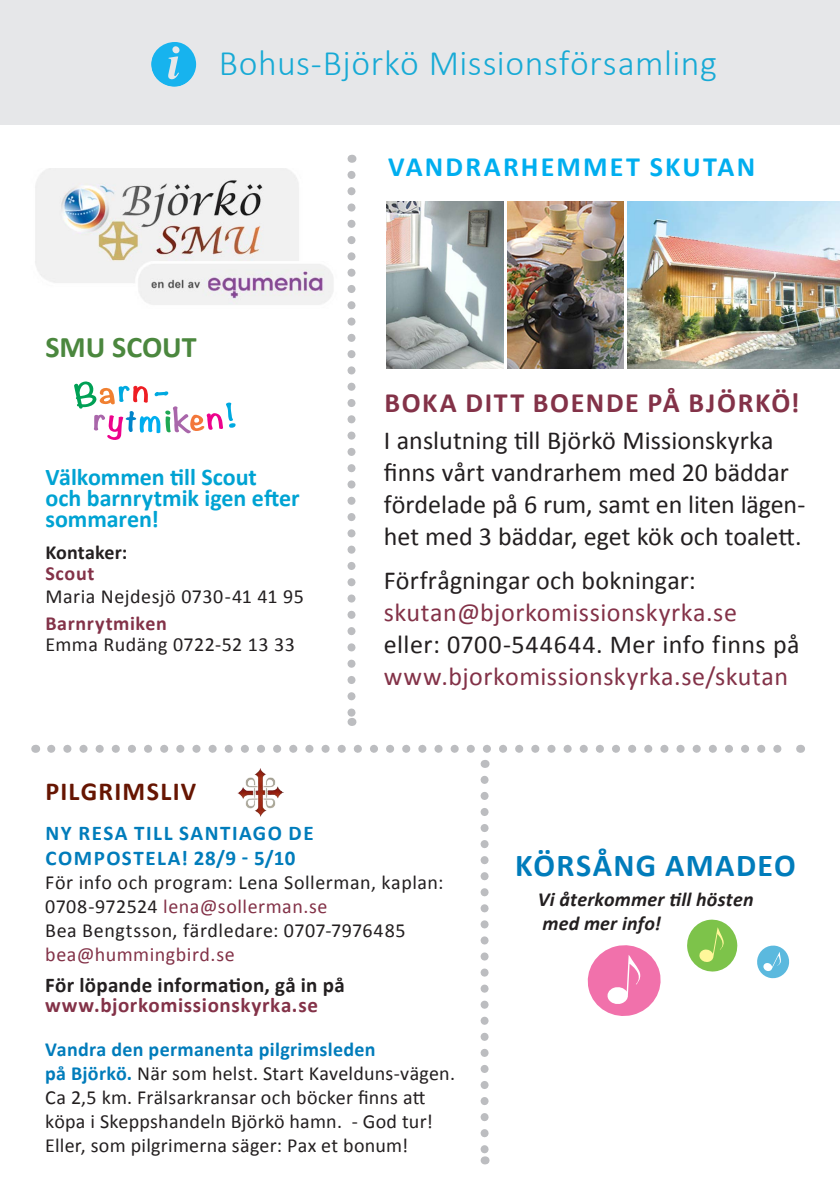
<style>
.page{position:relative;width:840px;height:1191px;background:#fff}
.page>*{position:absolute;margin:0;border:0;box-sizing:border-box;transform-origin:0 0}
.t1{font:300 36px "Calibri";letter-spacing:.015em;color:#00a3d3}
.t2{font:700 32px "Calibri";letter-spacing:.04em;color:#007cbb}
.t3{font:700 30px "Calibri";color:#4b873e}
.t4{font:700 28px "Calibri";letter-spacing:.06em;color:#833248}
.t5{font:700 28px "Calibri";letter-spacing:.08em;color:#00aeef}
.t6{font:26px/32px "Calibri";color:#231f20}
.t7{font:26px "Calibri";letter-spacing:.02em;color:#833248}
.t8{font:700 26px "Calibri";letter-spacing:.05em;color:#661502}
.t9{font:700 24px/21px "Calibri";color:#00a3d3}
.t10{font:700 21px/25.2px "Calibri";letter-spacing:.07em;color:#007cbb}
.t11{font:700 21px "Calibri";letter-spacing:.015em;color:#231f20}
.t12{font:700 21px "Calibri";letter-spacing:.03em;color:#833248}
.t13{font:20px/24px "Calibri";letter-spacing:.02em;color:#231f20}
.t14{font:italic 700 20px/24px "Calibri";letter-spacing:.01em;color:#231f20}
.t15{font:20px "Calibri";letter-spacing:.025em;color:#833248}
.t16{font:700 20px "Calibri";letter-spacing:.03em;color:#833248}
.t17{font:700 20px "Calibri";letter-spacing:.005em;color:#231f20}
.s1{color:#833248}
.s2{font-weight:700;color:#007cbb}
</style>
<div class="page">
<div style="left:0;top:0;width:839px;height:125px;background:#e6e7e9"></div>
<svg style="left:687px;top:919px;width:51px;height:53px"></svg>
<svg style="left:587px;top:945px;width:74px;height:71px"></svg>
<svg style="left:757px;top:945px;width:33px;height:34px"></svg>
<img style="left:627px;top:201px;width:212px;height:168px">
<img style="left:507px;top:201px;width:116px;height:168px">
<img style="left:386px;top:201px;width:117px;height:168px">
<img style="left:35px;top:169px;width:298px;height:136px">
<svg style="left:74px;top:381px;width:161px;height:59px"></svg>
<svg style="left:347px;top:175px;width:8px;height:551px"></svg>
<svg style="left:480px;top:779px;width:8px;height:385px"></svg>
<svg style="left:51px;top:745px;width:731px;height:8px"></svg>
<img style="left:237px;top:768px;width:47px;height:48px">
<img style="left:151px;top:42px;width:45px;height:45px">
<h1 class="t1" style="left:218px;top:41px;width:499px">Bohus-Björkö Missionsförsamling</h1>
<h3 class="t3" style="left:45px;top:328px;width:153px">SMU SCOUT</h3>
<p class="t9" style="left:45px;top:466px;width:256px">Välkommen till Scout<br>och barnrytmik igen efter sommaren!</p>
<p class="t17" style="left:45px;top:540px;width:83px">Kontaker:</p>
<p class="t16" style="left:45px;top:561px;width:50px">Scout</p>
<p class="t13" style="left:45px;top:584px;width:260px">Maria Nejdesjö 0730-41 41 95</p>
<p class="t16" style="left:45px;top:610px;width:123px">Barnrytmiken</p>
<p class="t13" style="left:45px;top:632px;width:251px">Emma Rudäng 0722-52 13 33</p>
<h3 class="t5" style="left:388px;top:149px;width:368px">VANDRARHEMMET SKUTAN</h3>
<h3 class="t4" style="left:384px;top:384px;width:416px">BOKA DITT BOENDE PÅ BJÖRKÖ!</h3>
<h3 class="t6" style="left:383px;top:425px;width:423px">I anslutning till Björkö Missionskyrka finns vårt vandrarhem med 20 bäddar fördelade på 6 rum, samt en liten lägen&shy;het med 3 bäddar, eget kök och toalett.</h3>
<h3 class="t6" style="left:383px;top:564px;width:313px">Förfrågningar och bokningar:</h3>
<h3 class="t7" style="left:383px;top:595px;width:354px">skutan@bjorkomissionskyrka.se</h3>
<h3 class="t6" style="left:383px;top:628px;width:417px">eller: 0700-544644. Mer info finns på</h3>
<h3 class="t7" style="left:383px;top:659px;width:405px">www.bjorkomissionskyrka.se/skutan</h3>
<h3 class="t8" style="left:46px;top:775px;width:152px">PILGRIMSLIV</h3>
<p class="t10" style="left:46px;top:820px;width:269px">NY RESA TILL SANTIAGO DE<br>COMPOSTELA! 28/9 - 5/10</p>
<p class="t13" style="left:45px;top:870px;width:399px">För info och program: Lena Sollerman, kaplan:<br>0708-972524 <span class="s1">lena@sollerman.se<br></span>Bea Bengtsson, färdledare: 0707-7976485</p>
<p class="t15" style="left:45px;top:941px;width:191px">bea@hummingbird.se</p>
<p class="t11" style="left:45px;top:971px;width:301px">För löpande information, gå in på</p>
<p class="t12" style="left:45px;top:991px;width:274px">www.bjorkomissionskyrka.se</p>
<p class="t13" style="left:45px;top:1037px;width:411px"><span class="s2">Vandra den permanenta pilgrimsleden<br>på Björkö.</span> När som helst. Start Kavelduns-vägen.<br>Ca 2,5 km. Frälsarkransar och böcker finns att köpa i Skeppshandeln Björkö hamn. - God tur!<br>Eller, som pilgrimerna säger: Pax et bonum!</p>
<h2 class="t2" style="left:515px;top:845px;width:282px">KÖRSÅNG AMADEO</h2>
<p class="t14" style="left:537px;top:887px;width:217px">Vi återkommer till hösten med mer info!</p>
</div>
